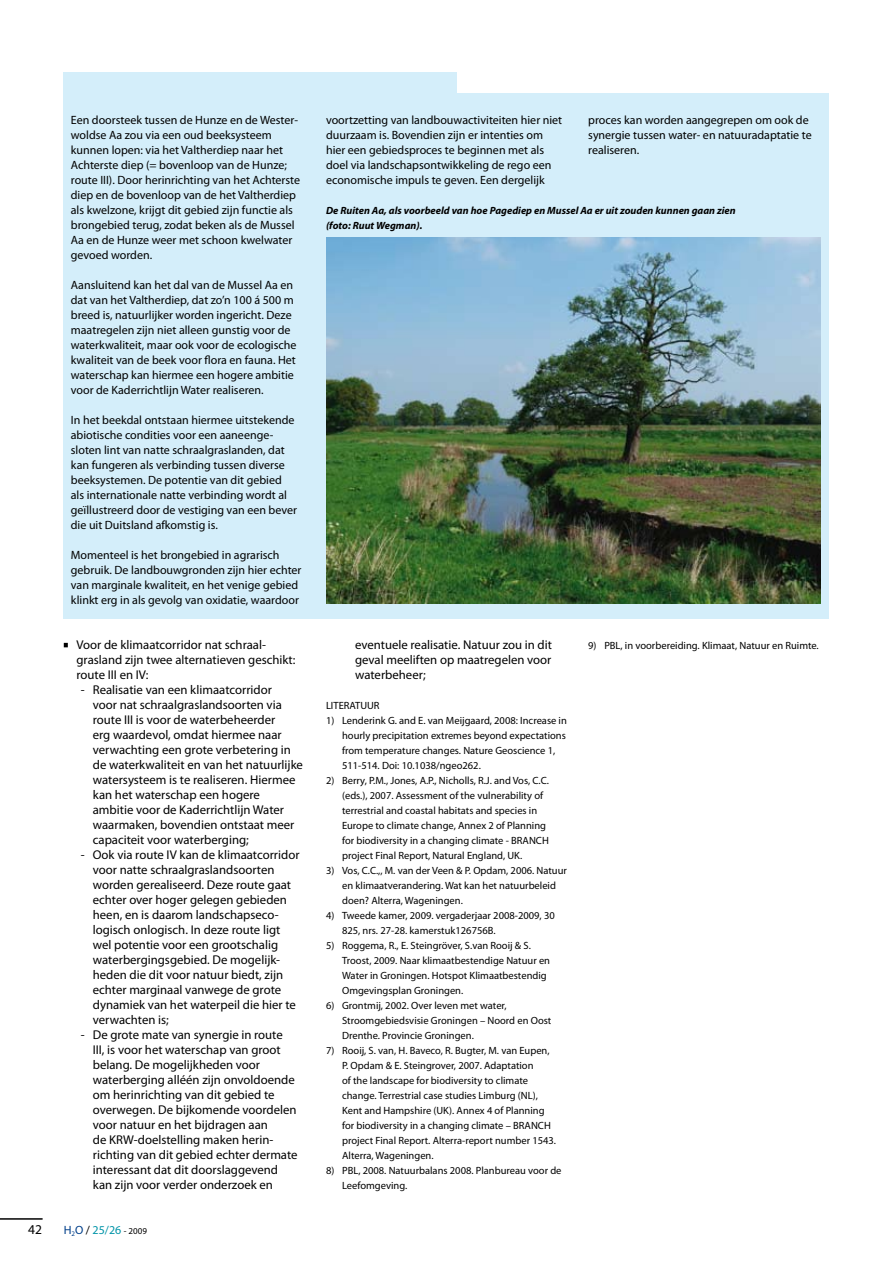
<style>
.page{position:relative;width:893px;height:1263px;background:#fff}
.page>*{position:absolute;margin:0;border:0;box-sizing:border-box;transform-origin:0 0}
.t1{font:13.5px "Myriad Pro";color:#000}
.t2{font:12.75px/15px "Myriad Pro";color:#000}
.t3{font:12px/15px "Myriad Pro";color:#000}
.t4{font:12px "Myriad Pro";color:#0094a8}
.t5{font:10.5px/15px "Myriad Pro";color:#000}
.t6{font:italic 700 10.5px/15px "Myriad Pro";color:#000}
.s1{font-family:"ITC Franklin Gothic Std Hvy";font-size:6.75px}
.s2{color:#003f8a}
.s3{color:#000}
.s4{font-size:9px;color:#000}
</style>
<div class="page">
<hr style="left:0;top:1219px;width:43px;height:1px;background:#000">
<svg style="left:64px;top:643px;width:4px;height:4px"></svg>
<div style="left:64px;top:72px;width:393px;height:36px;background:#d4eefa"></div>
<div style="left:64px;top:93px;width:765px;height:526px;background:#d4eefa"></div>
<img style="left:326px;top:237px;width:495px;height:367px">
<p class="t3" style="left:71px;top:112px;width:231px">Een doorsteek tussen de Hunze en de Wester&shy;woldse Aa zou via een oud beeksysteem kunnen lopen: via het Valtherdiep naar het Achterste diep (= bovenloop van de Hunze; route III). Door herinrichting van het Achterste diep en de bovenloop van de het Valtherdiep als kwelzone, krijgt dit gebied zijn functie als brongebied terug, zodat beken als de Mussel Aa en de Hunze weer met schoon kwelwater gevoed worden.</p>
<p class="t3" style="left:71px;top:277px;width:227px">Aansluitend kan het dal van de Mussel Aa en dat van het Valtherdiep, dat zo’n 100 á 500 m breed is, natuurlijker worden ingericht. Deze maatregelen zijn niet alleen gunstig voor de waterkwaliteit, maar ook voor de ecologische kwaliteit van de beek voor flora en fauna. Het waterschap kan hiermee een hogere ambitie voor de Kaderrichtlijn Water realiseren.</p>
<p class="t3" style="left:71px;top:412px;width:228px">I n het beekdal ontstaan hiermee uitstekende abiotische condities voor een aaneenge&shy;sloten lint van natte schraalgraslanden, dat kan fungeren als verbinding tussen diverse beeksystemen. De potentie van dit gebied als internationale natte verbinding wordt al geïllustreerd door de vestiging van een bever die uit Duitsland afkomstig is.</p>
<p class="t3" style="left:71px;top:547px;width:232px">Momenteel is het brongebied in agrarisch gebruik. De landbouwgronden zijn hier echter van marginale kwaliteit, en het venige gebied klinkt erg in als gevolg van oxidatie, waardoor</p>
<p class="t2" style="left:77px;top:637px;width:220px;text-indent:-13px"><span class="s1">•</span> Voor de klimaatcorridor nat schraal&shy;grasland zijn twee alternatieven geschikt: route III en IV:</p>
<p class="t2" style="left:93px;top:682px;width:212px;text-indent:-12px">- Realisatie van een klimaatcorridor<br>voor nat schraalgraslandsoorten via route III is voor de waterbeheerder<br>erg waardevol, omdat hiermee naar verwachting een grote verbetering in de waterkwaliteit en van het natuurlijke watersysteem is te realiseren. H iermee kan het waterschap een hogere ambitie voor de Kaderrichtlijn Water waarmaken, bovendien ontstaat meer capaciteit voor waterberging;</p>
<p class="t2" style="left:93px;top:847px;width:208px;text-indent:-12px">- Ook via route IV kan de klimaatcorridor voor natte schraalgraslandsoorten worden gerealiseerd. Deze route gaat echter over hoger gelegen gebieden heen, en is daarom landschapseco&shy;logisch onlogisch. I n deze route ligt wel potentie voor een grootschalig waterbergingsgebied. De mogelijk&shy;heden die dit voor natuur biedt, zijn echter marginaal vanwege de grote dynamiek van het waterpeil die hier te verwachten is;</p>
<p class="t2" style="left:93px;top:1027px;width:206px;text-indent:-12px">- De grote mate van synergie in route III, is voor het waterschap van groot belang. De mogelijkheden voor waterberging alléén zijn onvoldoende om herinrichting van dit gebied te overwegen. De bijkomende voordelen voor natuur en het bijdragen aan<br>de KRW-doelstelling maken herin&shy;richting van dit gebied echter dermate interessant dat dit doorslaggevend kan zijn voor verder onderzoek en</p>
<p class="t1" style="left:28px;top:1222px;width:15px">42</p>
<p class="t4" style="left:64px;top:1223px;width:85px"><span class="s2">H</span> <sub>2</sub><span class="s2">O</span> <span class="s3">/</span> 25/26 <span class="s4">- 2009</span></p>
<p class="t3" style="left:326px;top:112px;width:238px">voortzetting van landbouwactiviteiten hier niet duurzaam is. Bovendien zijn er intenties om hier een gebiedsproces te beginnen met als doel via landschapsontwikkeling de rego een economische impuls te geven. Een dergelijk</p>
<p class="t3" style="left:588px;top:112px;width:225px">proces kan worden aangegrepen om ook de synergie tussen water- en natuuradaptatie te realiseren.</p>
<p class="t6" style="left:326px;top:203px;width:411px">De Ruiten Aa, als voorbeeld van hoe Pagediep en Mussel Aa er uit zouden kunnen gaan zien (foto: Ruut Wegman).</p>
<p class="t2" style="left:355px;top:637px;width:198px;text-align:justify">eventuele realisatie. Natuur zou in dit geval meeliften op maatregelen voor waterbeheer;</p>
<p class="t5" style="left:326px;top:698px;width:54px">LITERATUUR</p>
<p class="t5" style="left:342px;top:713px;width:226px;text-indent:-16px">1) Lenderink G. and E. van Meijgaard, 2008: I ncrease in hourly precipitation extremes beyond expectations from temperature changes. Nature Geoscience 1, 511-514. Doi: 10.1038/ngeo262.</p>
<p class="t5" style="left:342px;top:773px;width:208px;text-indent:-16px">2) Berry, P.M., Jones, A.P., N icholls, R.J. and Vos, C.C. (eds.), 2007. Assessment of the vulnerability of terrestrial and coastal habitats and species in Europe to climate change, Annex 2 of Planning for biodiversity in a changing climate - BRANCH project Final Report, Natural England, UK.</p>
<p class="t5" style="left:342px;top:863px;width:226px;text-indent:-16px">3) Vos, C.C.,, M. van der Veen &amp; P. Opdam, 2006. Natuur en klimaatverandering. Wat kan het natuurbeleid doen? Alterra, Wageningen.</p>
<p class="t5" style="left:342px;top:908px;width:214px;text-indent:-16px">4) Tweede kamer, 2009. vergaderjaar 2008-2009, 30<br>825, nrs. 27-28. kamerstuk126756B.</p>
<p class="t5" style="left:342px;top:938px;width:209px;text-indent:-16px">5) Roggema, R., E. Steingröver, S.van Rooij &amp; S.<br>Troost, 2009. Naar klimaatbestendige Natuur en Water in Groningen. Hotspot Klimaatbestendig Omgevingsplan Groningen.</p>
<p class="t5" style="left:342px;top:998px;width:211px;text-indent:-16px">6) G rontmij, 2002. Over leven met water,<br>Stroomgebiedsvisie Groningen – Noord en Oost<br>Drenthe. Provincie Groningen.</p>
<p class="t5" style="left:342px;top:1043px;width:215px;text-indent:-16px">7) Rooij, S. van, H. Baveco, R. Bugter, M. van Eupen, P. Opdam &amp; E. Steingrover, 2007. Adaptation<br>of the landscape for biodiversity to climate change. Terrestrial case studies Limburg (NL), Kent and Hampshire (UK). Annex 4 of Planning for biodiversity in a changing climate – BRANCH<br>project Final Report. Alterra-report number 1543.<br>Alterra, Wageningen.</p>
<p class="t5" style="left:342px;top:1163px;width:221px;text-indent:-16px">8) PBL, 2008. Natuurbalans 2008. Planbureau voor de<br>Leefomgeving.</p>
<p class="t5" style="left:588px;top:638px;width:232px">9) PBL, in voorbereiding. Klimaat, Natuur en Ruimte.</p>
</div>
